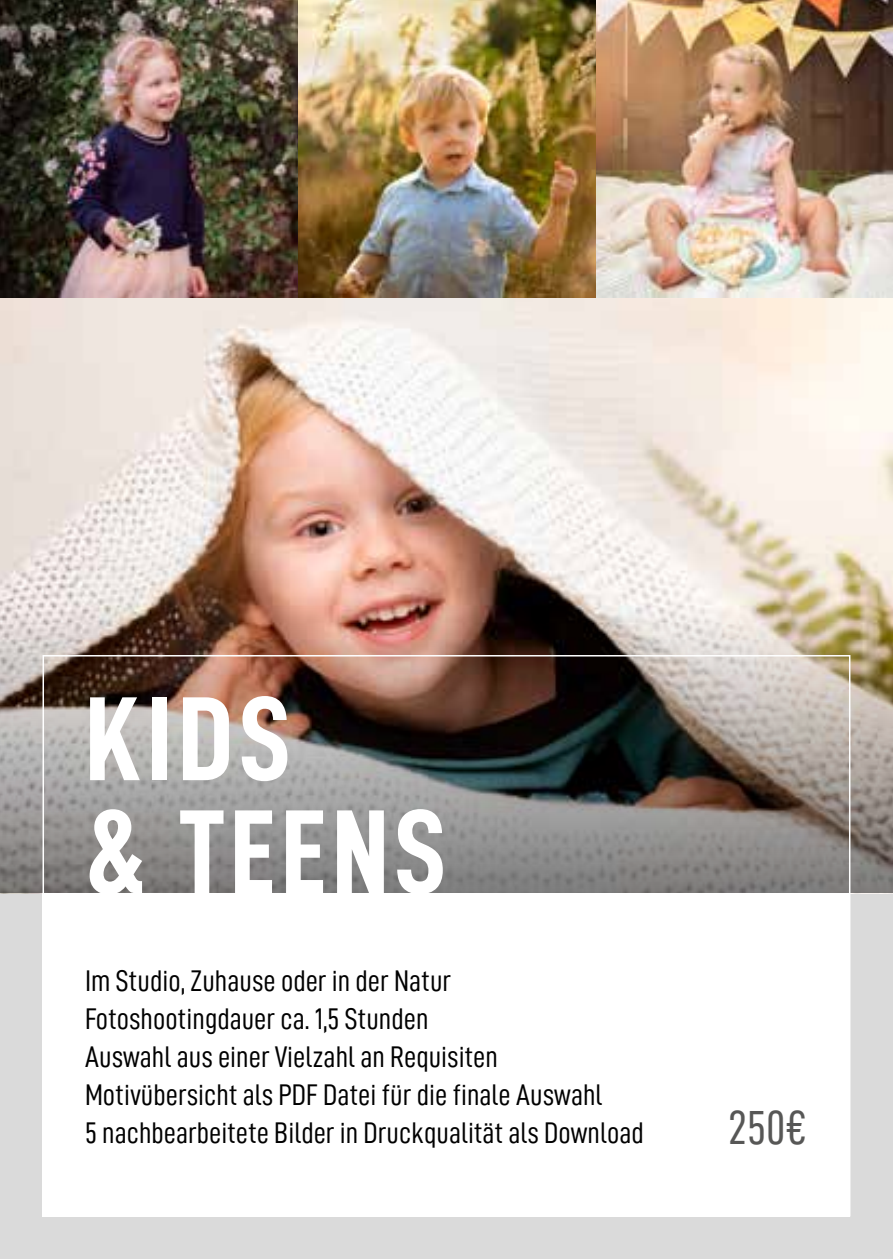
<style>
.page{position:relative;width:893px;height:1259px;background:#dadada}
.page>*{position:absolute;margin:0;border:0;box-sizing:border-box;transform-origin:0 0}
.t1{font:120px/113.1px "D DIN Condensed Bold";letter-spacing:.05em;color:#fff}
.t2{font:48px "D DIN Condensed";color:#575756}
.t3{font:30px/38.1px "D DIN Condensed";color:#000}
</style>
<div class="page">
<img style="left:0;top:0;width:893px;height:595px">
<img style="left:0;top:595px;width:893px;height:298px">
<div style="left:43px;top:893px;width:807px;height:323px;background:#fff"></div>
<h1 class="t1" style="left:85px;top:680px;width:362px">KIDS<br>&amp; TEENS</h1>
<p class="t3" style="left:85px;top:961px;width:560px">Im Studio, Zuhause oder in der Natur Fotoshootingdauer ca. 1,5 Stunden<br>Auswahl aus einer Vielzahl an Requisiten Motivübersicht als PDF Datei für die finale Auswahl<br>5 nachbearbeitete Bilder in Druckqualität als Download</p>
<h2 class="t2" style="left:728px;top:1101px;width:81px">250€</h2>
</div>
